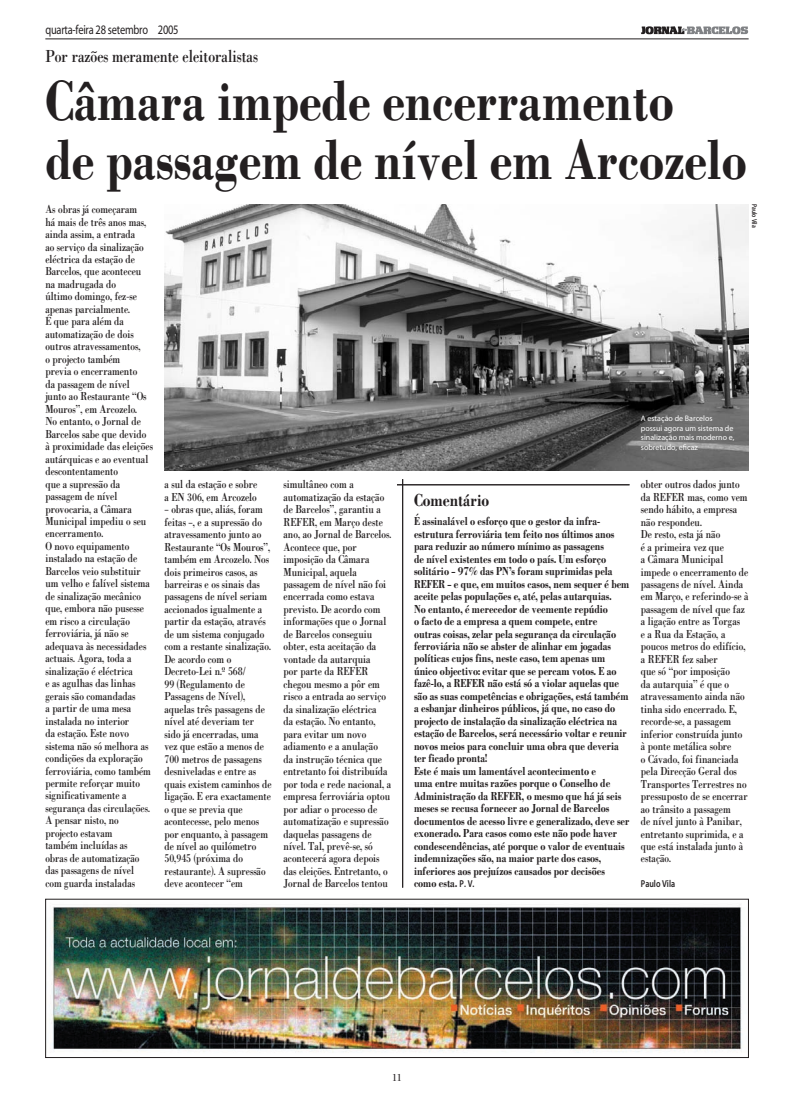
<style>
.page{position:relative;width:794px;height:1106px;background:#fff}
.page>*{position:absolute;margin:0;border:0;box-sizing:border-box;transform-origin:0 0}
.TITULO_NOTICIAS{font:700 58.5px "Bodoni ICG Bold";color:#231f20;scale:.8 1}
.ANTETITULO_NOTICIA{font:18px "Bodoni ICG";color:#231f20;scale:.8 1}
.TITULO_BREVE{font:700 18px "Bodoni ICG Bold";color:#231f20;scale:.8 1}
.t1{font:13px "Adobe Corp ID Myriad Rg Myriad Rg";letter-spacing:-.02em;color:#231f20;scale:.8 1}
.TEXTO_GERAL{font:12px/12.5px "Bodoni ICG";color:#231f20;scale:.82 1}
.TEXTO_GERAL-2{font:700 12px/12.5px "Bodoni ICG Bold";color:#231f20;scale:.79 1}
.t2{font:11px "Bodoni ICG";color:#231f20;scale:.8 1}
.ASSINATURA_AUTOR_ARTIGO{font:10px "Adobe Corp ID Myriad Sb Myriad Sb";color:#231f20;scale:.8 1}
.t3{font:8px/9.6px "Adobe Corp ID Myriad Rg Myriad Rg";color:#fff}
.t4{font:7px "Adobe Corp ID Myriad Sb Myriad Sb";color:#231f20;scale:.8 1}
.s1{font-family:"Adobe Corp ID Myriad Sb Myriad Sb";font-weight:400;font-size:10px}
</style>
<div class="page">
<hr style="left:45px;top:39px;width:703px;height:1px;background:#231f20">
<svg style="left:641px;top:26px;width:107px;height:8px"></svg>
<hr style="left:402px;top:479px;width:1px;height:408px;background:#231f20">
<hr style="left:397px;top:484px;width:232px;height:1px;background:#231f20">
<img style="left:164px;top:204px;width:584px;height:266px">
<img style="left:51px;top:906px;width:691px;height:147px">
<p class="t1" style="left:45px;top:24px;width:168px">quarta-feira 28 setembro 2005</p>
<p class="ANTETITULO_NOTICIA" style="left:45px;top:45px;width:267px">Por razões meramente eleitoralistas</p>
<p class="TITULO_NOTICIAS" style="left:45px;top:64px;width:786px">Câmara impede encerramento</p>
<p class="TITULO_NOTICIAS" style="left:45px;top:123px;width:878px">de passagem de nível em Arcozelo</p>
<p class="TEXTO_GERAL" style="left:45px;top:203px;width:133px">As obras já começaram<br>há mais de três anos mas, ainda assim, a entrada<br>ao serviço da sinalização eléctrica da estação de<br>Barcelos, que aconteceu na madrugada do<br>último domingo, fez-se apenas parcialmente.<br>É que para além da automatização de dois outros atravessamentos,<br>o projecto também<br>previa o encerramento<br>da passagem de nível junto ao Restaurante “Os<br>Mouros”, em Arcozelo.<br>No entanto, o Jornal de<br>Barcelos sabe que devido à proximidade das eleições autárquicas e ao eventual descontentamento<br>que a supressão da passagem de nível provocaria, a Câmara<br>Municipal impediu o seu encerramento.</p>
<p class="TEXTO_GERAL" style="left:45px;top:539px;width:130px">O novo equipamento instalado na estação de<br>Barcelos veio substituir um velho e falível sistema de sinalização mecânico que, embora não pusesse em risco a circulação ferroviária, já não se adequava às necessidades actuais. Agora, toda a sinalização é eléctrica<br>e as agulhas das linhas gerais são comandadas<br>a partir de uma mesa instalada no interior<br>da estação. Este novo sistema não só melhora as condições da exploração ferroviária, como também permite reforçar muito significativamente a segurança das circulações.</p>
<p class="TEXTO_GERAL" style="left:45px;top:814px;width:116px">A pensar nisto, no projecto estavam também incluídas as obras de automatização das passagens de nível com guarda instaladas</p>
<p class="TEXTO_GERAL" style="left:164px;top:478px;width:115px">a sul da estação e sobre a EN 306, em Arcozelo</p>
<p class="TEXTO_GERAL" style="left:164px;top:503px;width:131px">– obras que, aliás, foram feitas –, e a supressão do atravessamento junto ao<br>Restaurante “Os Mouros”, também em Arcozelo. Nos dois primeiros casos, as barreiras e os sinais das passagens de nível seriam accionados igualmente a partir da estação, através de um sistema conjugado com a restante sinalização.</p>
<p class="TEXTO_GERAL" style="left:164px;top:652px;width:132px">De acordo com o<br>Decreto-Lei n.º 568/<br>99 (Regulamento de<br>Passagens de Nível), aquelas três passagens de nível até deveriam ter sido já encerradas, uma vez que estão a menos de<br>700 metros de passagens desniveladas e entre as quais existem caminhos de ligação. E era exactamente o que se previa que acontecesse, pelo menos por enquanto, à passagem de nível ao quilómetro<br>50,945 (próxima do restaurante). A supressão deve acontecer “em</p>
<p class="TEXTO_GERAL" style="left:283px;top:478px;width:133px">simultâneo com a automatização da estação de Barcelos”, garantiu a<br>REFER, em Março deste ano, ao Jornal de Barcelos.</p>
<p class="TEXTO_GERAL" style="left:283px;top:540px;width:133px">Acontece que, por imposição da Câmara<br>Municipal, aquela passagem de nível não foi encerrada como estava previsto. De acordo com informações que o Jornal de Barcelos conseguiu obter, esta aceitação da vontade da autarquia<br>por parte da REFER chegou mesmo a pôr em risco a entrada ao serviço da sinalização eléctrica<br>da estação. No entanto, para evitar um novo adiamento e a anulação<br>da instrução técnica que entretanto foi distribuída por toda e rede nacional, a empresa ferroviária optou por adiar o processo de automatização e supressão daquelas passagens de nível. Tal, prevê-se, só acontecerá agora depois das eleições. Entretanto, o<br>Jornal de Barcelos tentou</p>
<p class="t4" style="left:758px;top:204px;width:31px;rotate:90deg">Paulo Vila</p>
<p class="TITULO_BREVE" style="left:414px;top:488px;width:95px">Comentário</p>
<p class="TEXTO_GERAL-2" style="left:414px;top:514px;width:274px">É assinalável o esforço que o gestor da infra&shy;estrutura ferroviária tem feito nos últimos anos para reduzir ao número mínimo as passagens<br>de nível existentes em todo o país. Um esforço solitário – 97% das PN’s foram suprimidas pela REFER – e que, em muitos casos, nem sequer é bem aceite pelas populações e, até, pelas autarquias.</p>
<p class="TEXTO_GERAL-2" style="left:414px;top:602px;width:273px">No entanto, é merecedor de veemente repúdio<br>o facto de a empresa a quem compete, entre<br>outras coisas, zelar pela segurança da circulação ferroviária não se abster de alinhar em jogadas políticas cujos fins, neste caso, tem apenas um único objectivo: evitar que se percam votos. E ao fazê-lo, a REFER não está só a violar aquelas que são as suas competências e obrigações, está também a esbanjar dinheiros públicos, já que, no caso do projecto de instalação da sinalização eléctrica na estação de Barcelos, será necessário voltar e reunir novos meios para concluir uma obra que deveria ter ficado pronta!</p>
<p class="TEXTO_GERAL-2" style="left:414px;top:764px;width:274px">Este é mais um lamentável acontecimento e<br>uma entre muitas razões porque o Conselho de Administração da REFER, o mesmo que há já seis meses se recusa fornecer ao Jornal de Barcelos documentos de acesso livre e generalizado, deve ser exonerado. Para casos como este não pode haver condescendências, até porque o valor de eventuais indemnizações são, na maior parte dos casos, inferiores aos prejuízos causados por decisões como esta. <span class="s1">P. V.</span></p>
<p class="t3" style="left:641px;top:414px;width:95px">A estação de Barcelos possui agora um sistema de sinalização mais moderno e, sobretudo, eficaz</p>
<p class="TEXTO_GERAL" style="left:641px;top:478px;width:132px">obter outros dados junto da REFER mas, como vem sendo hábito, a empresa não respondeu.</p>
<p class="TEXTO_GERAL" style="left:641px;top:528px;width:133px">De resto, esta já não<br>é a primeira vez que<br>a Câmara Municipal impede o encerramento de passagens de nível. Ainda em Março, e referindo-se à passagem de nível que faz a ligação entre as Torgas<br>e a Rua da Estação, a poucos metros do edifício, a REFER fez saber<br>que só “por imposição<br>da autarquia” é que o atravessamento ainda não tinha sido encerrado. E, recorde-se, a passagem inferior construída junto à ponte metálica sobre<br>o Cávado, foi financiada pela Direcção Geral dos<br>Transportes Terrestres no pressuposto de se encerrar ao trânsito a passagem<br>de nível junto à Panibar, entretanto suprimida, e a que está instalada junto à estação.</p>
<p class="ASSINATURA_AUTOR_ARTIGO" style="left:641px;top:878px;width:44px">Paulo Vila</p>
<p class="t2" style="left:392px;top:1071px;width:12px">11</p>
</div>
